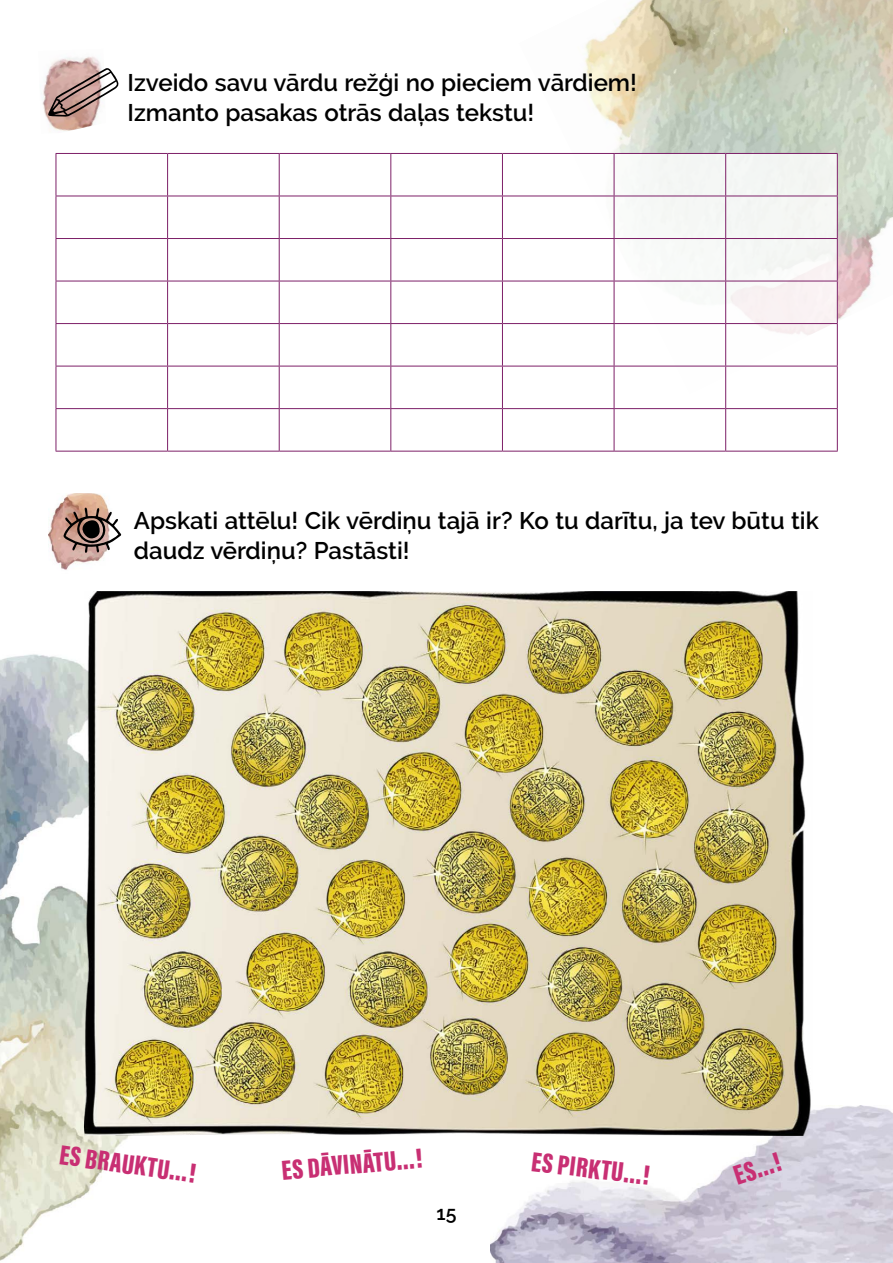
<style>
.page{position:relative;width:893px;height:1263px;background:#fff}
.page>*{position:absolute;margin:0;border:0;box-sizing:border-box;transform-origin:0 0}
.t1{font:900 28.5px "Acumin Pro Extra Cond";color:#c82f73;scale:1.05 1}
.t2{font:600 24px/30px "Raleway";color:#000}
.t3{font:600 19.5px "Raleway";color:#000}
</style>
<div class="page">
<img style="left:585px;top:0;width:308px;height:320px">
<img style="left:490px;top:1106px;width:403px;height:157px">
<img style="left:0;top:654px;width:153px;height:607px">
<img style="left:49px;top:493px;width:59px;height:77px">
<svg style="left:62px;top:507px;width:59px;height:46px"></svg>
<div style="left:465px;top:153px;width:373px;height:298px;background:#fff"></div>
<hr style="left:56px;top:153px;width:112px;height:1px;background:#7d2068">
<hr style="left:56px;top:154px;width:1px;height:42px;background:#7d2068">
<hr style="left:168px;top:153px;width:111px;height:1px;background:#7d2068">
<hr style="left:167px;top:154px;width:1px;height:42px;background:#7d2068">
<hr style="left:279px;top:153px;width:112px;height:1px;background:#7d2068">
<hr style="left:279px;top:154px;width:1px;height:42px;background:#7d2068">
<hr style="left:391px;top:153px;width:111px;height:1px;background:#7d2068">
<hr style="left:390px;top:154px;width:1px;height:42px;background:#7d2068">
<hr style="left:502px;top:153px;width:112px;height:1px;background:#7d2068">
<hr style="left:502px;top:154px;width:1px;height:42px;background:#7d2068">
<hr style="left:614px;top:153px;width:112px;height:1px;background:#7d2068">
<hr style="left:614px;top:154px;width:1px;height:42px;background:#7d2068">
<hr style="left:726px;top:153px;width:112px;height:1px;background:#7d2068">
<hr style="left:725px;top:154px;width:1px;height:42px;background:#7d2068">
<hr style="left:837px;top:154px;width:1px;height:42px;background:#7d2068">
<hr style="left:56px;top:196px;width:112px;height:1px;background:#7d2068">
<hr style="left:56px;top:196px;width:1px;height:42px;background:#7d2068">
<hr style="left:168px;top:196px;width:111px;height:1px;background:#7d2068">
<hr style="left:167px;top:196px;width:1px;height:42px;background:#7d2068">
<hr style="left:279px;top:196px;width:112px;height:1px;background:#7d2068">
<hr style="left:279px;top:196px;width:1px;height:42px;background:#7d2068">
<hr style="left:391px;top:196px;width:111px;height:1px;background:#7d2068">
<hr style="left:390px;top:196px;width:1px;height:42px;background:#7d2068">
<hr style="left:502px;top:196px;width:112px;height:1px;background:#7d2068">
<hr style="left:502px;top:196px;width:1px;height:42px;background:#7d2068">
<hr style="left:614px;top:196px;width:112px;height:1px;background:#7d2068">
<hr style="left:614px;top:196px;width:1px;height:42px;background:#7d2068">
<hr style="left:726px;top:196px;width:112px;height:1px;background:#7d2068">
<hr style="left:725px;top:196px;width:1px;height:42px;background:#7d2068">
<hr style="left:837px;top:196px;width:1px;height:42px;background:#7d2068">
<hr style="left:56px;top:238px;width:112px;height:1px;background:#7d2068">
<hr style="left:56px;top:239px;width:1px;height:42px;background:#7d2068">
<hr style="left:168px;top:238px;width:111px;height:1px;background:#7d2068">
<hr style="left:167px;top:239px;width:1px;height:42px;background:#7d2068">
<hr style="left:279px;top:238px;width:112px;height:1px;background:#7d2068">
<hr style="left:279px;top:239px;width:1px;height:42px;background:#7d2068">
<hr style="left:391px;top:238px;width:111px;height:1px;background:#7d2068">
<hr style="left:390px;top:239px;width:1px;height:42px;background:#7d2068">
<hr style="left:502px;top:238px;width:112px;height:1px;background:#7d2068">
<hr style="left:502px;top:239px;width:1px;height:42px;background:#7d2068">
<hr style="left:614px;top:238px;width:112px;height:1px;background:#7d2068">
<hr style="left:614px;top:239px;width:1px;height:42px;background:#7d2068">
<hr style="left:726px;top:238px;width:112px;height:1px;background:#7d2068">
<hr style="left:725px;top:239px;width:1px;height:42px;background:#7d2068">
<hr style="left:837px;top:239px;width:1px;height:42px;background:#7d2068">
<hr style="left:56px;top:281px;width:112px;height:1px;background:#7d2068">
<hr style="left:56px;top:281px;width:1px;height:42px;background:#7d2068">
<hr style="left:168px;top:281px;width:111px;height:1px;background:#7d2068">
<hr style="left:167px;top:281px;width:1px;height:42px;background:#7d2068">
<hr style="left:279px;top:281px;width:112px;height:1px;background:#7d2068">
<hr style="left:279px;top:281px;width:1px;height:42px;background:#7d2068">
<hr style="left:391px;top:281px;width:111px;height:1px;background:#7d2068">
<hr style="left:390px;top:281px;width:1px;height:42px;background:#7d2068">
<hr style="left:502px;top:281px;width:112px;height:1px;background:#7d2068">
<hr style="left:502px;top:281px;width:1px;height:42px;background:#7d2068">
<hr style="left:614px;top:281px;width:112px;height:1px;background:#7d2068">
<hr style="left:614px;top:281px;width:1px;height:42px;background:#7d2068">
<hr style="left:726px;top:281px;width:112px;height:1px;background:#7d2068">
<hr style="left:725px;top:281px;width:1px;height:42px;background:#7d2068">
<hr style="left:837px;top:281px;width:1px;height:42px;background:#7d2068">
<hr style="left:56px;top:323px;width:112px;height:1px;background:#7d2068">
<hr style="left:56px;top:324px;width:1px;height:42px;background:#7d2068">
<hr style="left:168px;top:323px;width:111px;height:1px;background:#7d2068">
<hr style="left:167px;top:324px;width:1px;height:42px;background:#7d2068">
<hr style="left:279px;top:323px;width:112px;height:1px;background:#7d2068">
<hr style="left:279px;top:324px;width:1px;height:42px;background:#7d2068">
<hr style="left:391px;top:323px;width:111px;height:1px;background:#7d2068">
<hr style="left:390px;top:324px;width:1px;height:42px;background:#7d2068">
<hr style="left:502px;top:323px;width:112px;height:1px;background:#7d2068">
<hr style="left:502px;top:324px;width:1px;height:42px;background:#7d2068">
<hr style="left:614px;top:323px;width:112px;height:1px;background:#7d2068">
<hr style="left:614px;top:324px;width:1px;height:42px;background:#7d2068">
<hr style="left:726px;top:323px;width:112px;height:1px;background:#7d2068">
<hr style="left:725px;top:324px;width:1px;height:42px;background:#7d2068">
<hr style="left:837px;top:324px;width:1px;height:42px;background:#7d2068">
<hr style="left:56px;top:366px;width:112px;height:1px;background:#7d2068">
<hr style="left:56px;top:366px;width:1px;height:42px;background:#7d2068">
<hr style="left:168px;top:366px;width:111px;height:1px;background:#7d2068">
<hr style="left:167px;top:366px;width:1px;height:42px;background:#7d2068">
<hr style="left:279px;top:366px;width:112px;height:1px;background:#7d2068">
<hr style="left:279px;top:366px;width:1px;height:42px;background:#7d2068">
<hr style="left:391px;top:366px;width:111px;height:1px;background:#7d2068">
<hr style="left:390px;top:366px;width:1px;height:42px;background:#7d2068">
<hr style="left:502px;top:366px;width:112px;height:1px;background:#7d2068">
<hr style="left:502px;top:366px;width:1px;height:42px;background:#7d2068">
<hr style="left:614px;top:366px;width:112px;height:1px;background:#7d2068">
<hr style="left:614px;top:366px;width:1px;height:42px;background:#7d2068">
<hr style="left:726px;top:366px;width:112px;height:1px;background:#7d2068">
<hr style="left:725px;top:366px;width:1px;height:42px;background:#7d2068">
<hr style="left:837px;top:366px;width:1px;height:42px;background:#7d2068">
<hr style="left:56px;top:408px;width:112px;height:1px;background:#7d2068">
<hr style="left:56px;top:409px;width:1px;height:42px;background:#7d2068">
<hr style="left:168px;top:408px;width:111px;height:1px;background:#7d2068">
<hr style="left:167px;top:409px;width:1px;height:42px;background:#7d2068">
<hr style="left:279px;top:408px;width:112px;height:1px;background:#7d2068">
<hr style="left:279px;top:409px;width:1px;height:42px;background:#7d2068">
<hr style="left:391px;top:408px;width:111px;height:1px;background:#7d2068">
<hr style="left:390px;top:409px;width:1px;height:42px;background:#7d2068">
<hr style="left:502px;top:408px;width:112px;height:1px;background:#7d2068">
<hr style="left:502px;top:409px;width:1px;height:42px;background:#7d2068">
<hr style="left:614px;top:408px;width:112px;height:1px;background:#7d2068">
<hr style="left:614px;top:409px;width:1px;height:42px;background:#7d2068">
<hr style="left:726px;top:408px;width:112px;height:1px;background:#7d2068">
<hr style="left:725px;top:409px;width:1px;height:42px;background:#7d2068">
<hr style="left:837px;top:409px;width:1px;height:42px;background:#7d2068">
<hr style="left:56px;top:451px;width:112px;height:1px;background:#7d2068">
<hr style="left:168px;top:451px;width:111px;height:1px;background:#7d2068">
<hr style="left:279px;top:451px;width:112px;height:1px;background:#7d2068">
<hr style="left:391px;top:451px;width:111px;height:1px;background:#7d2068">
<hr style="left:502px;top:451px;width:112px;height:1px;background:#7d2068">
<hr style="left:614px;top:451px;width:112px;height:1px;background:#7d2068">
<hr style="left:726px;top:451px;width:112px;height:1px;background:#7d2068">
<img style="left:84px;top:591px;width:728px;height:544px">
<img style="left:42px;top:56px;width:59px;height:75px">
<svg style="left:48px;top:67px;width:71px;height:50px"></svg>
<p class="t2" style="left:128px;top:67px;width:511px">Izveido savu vārdu režģi no pieciem vārdiem!<br>Izmanto pasakas otrās daļas tekstu!</p>
<p class="t2" style="left:134px;top:505px;width:686px">Apskati attēlu! Cik vērdiņu tajā ir? Ko tu darītu, ja tev būtu tik daudz vērdiņu? Pastāsti!</p>
<p class="t1" style="left:62px;top:1137px;width:132px;rotate:8deg">ES BRAUKTU…!</p>
<p class="t1" style="left:729px;top:1159px;width:47px;rotate:-18deg">ES…!</p>
<p class="t1" style="left:280px;top:1153px;width:136px;rotate:-5deg">ES DĀVINĀTU…!</p>
<p class="t1" style="left:534px;top:1144px;width:115px;rotate:7deg">ES PIRKTU…!</p>
<p class="t3" style="left:436px;top:1202px;width:21px">15</p>
</div>
